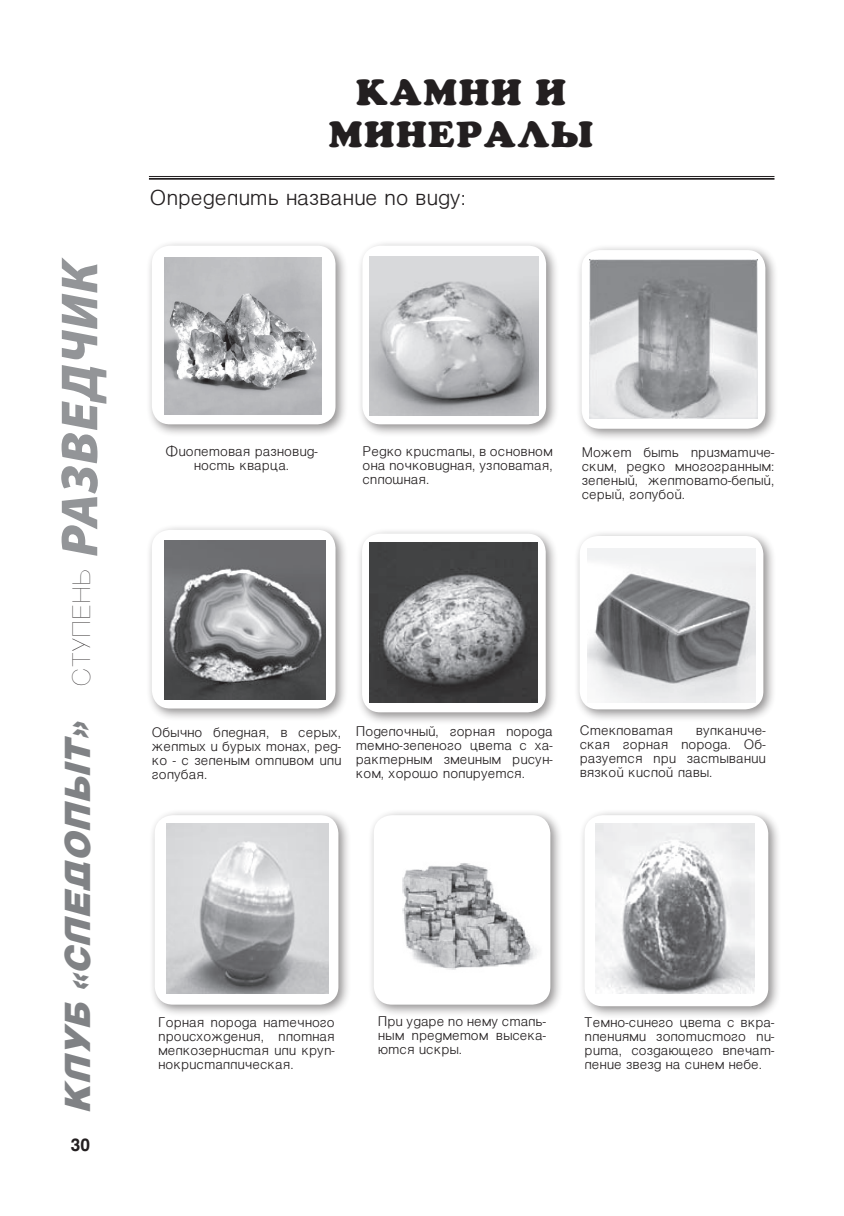
<style>
.page{position:relative;width:844px;height:1216px;background:#fff}
.page>*{position:absolute;margin:0;border:0;box-sizing:border-box;transform-origin:0 0}
.t1{font:italic 35px "Vanta Fat Plain";color:#808285}
.t2{font:35px/42px "Kladez C";color:#231f20;text-align:center}
.t3{font:19.25px "Vanta Light Plain";color:#231f20}
.t4{font:17.5px "Vanta Bold Plain";color:#231f20}
.t5{font:12.25px/14px "Vanta Light Plain";color:#231f20;text-align:justify}
.s1{font-family:"Vanta Thin Plain";font-style:normal;font-size:24.5px;color:#231f20}
.s2{font-family:"Myriad Pro";font-weight:900;font-size:52.5px;color:#939598}
</style>
<div class="page">
<hr style="left:149px;top:176px;width:625px;height:1px;background:#231f20">
<hr style="left:149px;top:178px;width:625px;height:2px;background:#231f20">
<div style="left:146px;top:239px;width:202px;height:198px;background:#231f20;opacity:.5"></div>
<div style="left:152px;top:246px;width:183px;height:178px;background:#fff;border-radius:18px"></div>
<img style="left:164px;top:257px;width:157px;height:158px">
<div style="left:148px;top:809px;width:203px;height:208px;background:#231f20;opacity:.5"></div>
<div style="left:155px;top:815px;width:183px;height:189px;background:#fff;border-radius:18px"></div>
<img style="left:166px;top:823px;width:162px;height:170px">
<div style="left:146px;top:523px;width:202px;height:198px;background:#231f20;opacity:.5"></div>
<div style="left:152px;top:530px;width:183px;height:178px;background:#fff;border-radius:18px"></div>
<img style="left:164px;top:541px;width:161px;height:158px">
<div style="left:356px;top:239px;width:203px;height:198px;background:#231f20;opacity:.5"></div>
<div style="left:362px;top:246px;width:184px;height:178px;background:#fff;border-radius:18px"></div>
<img style="left:370px;top:256px;width:168px;height:159px">
<div style="left:575px;top:244px;width:203px;height:198px;background:#231f20;opacity:.5"></div>
<div style="left:581px;top:250px;width:184px;height:179px;background:#fff;border-radius:18px"></div>
<img style="left:589px;top:259px;width:168px;height:159px">
<div style="left:367px;top:809px;width:196px;height:208px;background:#231f20;opacity:.5"></div>
<div style="left:373px;top:815px;width:177px;height:189px;background:#fff;border-radius:18px"></div>
<img style="left:402px;top:863px;width:136px;height:107px">
<div style="left:578px;top:809px;width:203px;height:210px;background:#231f20;opacity:.5"></div>
<div style="left:584px;top:815px;width:184px;height:191px;background:#fff;border-radius:18px"></div>
<img style="left:595px;top:823px;width:159px;height:170px">
<div style="left:356px;top:527px;width:202px;height:198px;background:#231f20;opacity:.5"></div>
<div style="left:362px;top:533px;width:183px;height:179px;background:#fff;border-radius:18px"></div>
<img style="left:369px;top:543px;width:168px;height:159px">
<div style="left:573px;top:530px;width:203px;height:192px;background:#231f20;opacity:.5"></div>
<div style="left:579px;top:536px;width:184px;height:173px;background:#fff;border-radius:18px"></div>
<img style="left:587px;top:548px;width:168px;height:154px">
<h1 class="t1" style="left:57px;top:1113px;width:857px;rotate:-90deg">КЛУБ «СЛЕДОПЫТ» <span class="s1">СТУПЕНЬ</span> <span class="s2">РАЗВЕДЧИК</span></h1>
<h3 class="t4" style="left:71px;top:1134px;width:21px">30</h3>
<h1 class="t2" style="left:328px;top:70px;width:267px">КАМНИ И<br>МИНЕРАЛЫ</h1>
<h2 class="t3" style="left:150px;top:186px;width:318px">Определить название по виду:</h2>
<p class="t5" style="left:165px;top:444px;width:154px;text-align:center">Фиолетовая разновид&shy;ность кварца.</p>
<p class="t5" style="left:362px;top:444px;width:192px">Редко кристалы, в основном она почковидная, узловатая, сплошная.</p>
<p class="t5" style="left:581px;top:445px;width:194px">Может быть призматиче&shy;ским, редко многогранным: зеленый, желтовато-белый, серый, голубой.</p>
<p class="t5" style="left:152px;top:725px;width:191px">Обычно бледная, в серых, желтых и бурых тонах, ред&shy;ко - с зеленым отливом или голубая.</p>
<p class="t5" style="left:356px;top:724px;width:198px">Поделочный, горная порода темно-зеленого цвета с ха&shy;рактерным змеиным рисун&shy;ком, хорошо полируется.</p>
<p class="t5" style="left:579px;top:723px;width:95px">Стекловатая</p>
<p class="t5" style="left:579px;top:723px;width:187px;text-indent:116px">вулканиче&shy;ская горная порода. Об&shy;разуется при застывании вязкой кислой лавы.</p>
<p class="t5" style="left:158px;top:1014px;width:178px">Горная порода натечного происхождения, плотная мелкозернистая или круп&shy;нокристаллическая.</p>
<p class="t5" style="left:378px;top:1014px;width:170px">При ударе по нему сталь&shy;ным предметом высека&shy;ются искры.</p>
<p class="t5" style="left:584px;top:1015px;width:191px">Темно-синего цвета с вкра&shy;плениями золотистого пи&shy;рита, создающего впечат&shy;ление звезд на синем небе.</p>
</div>
